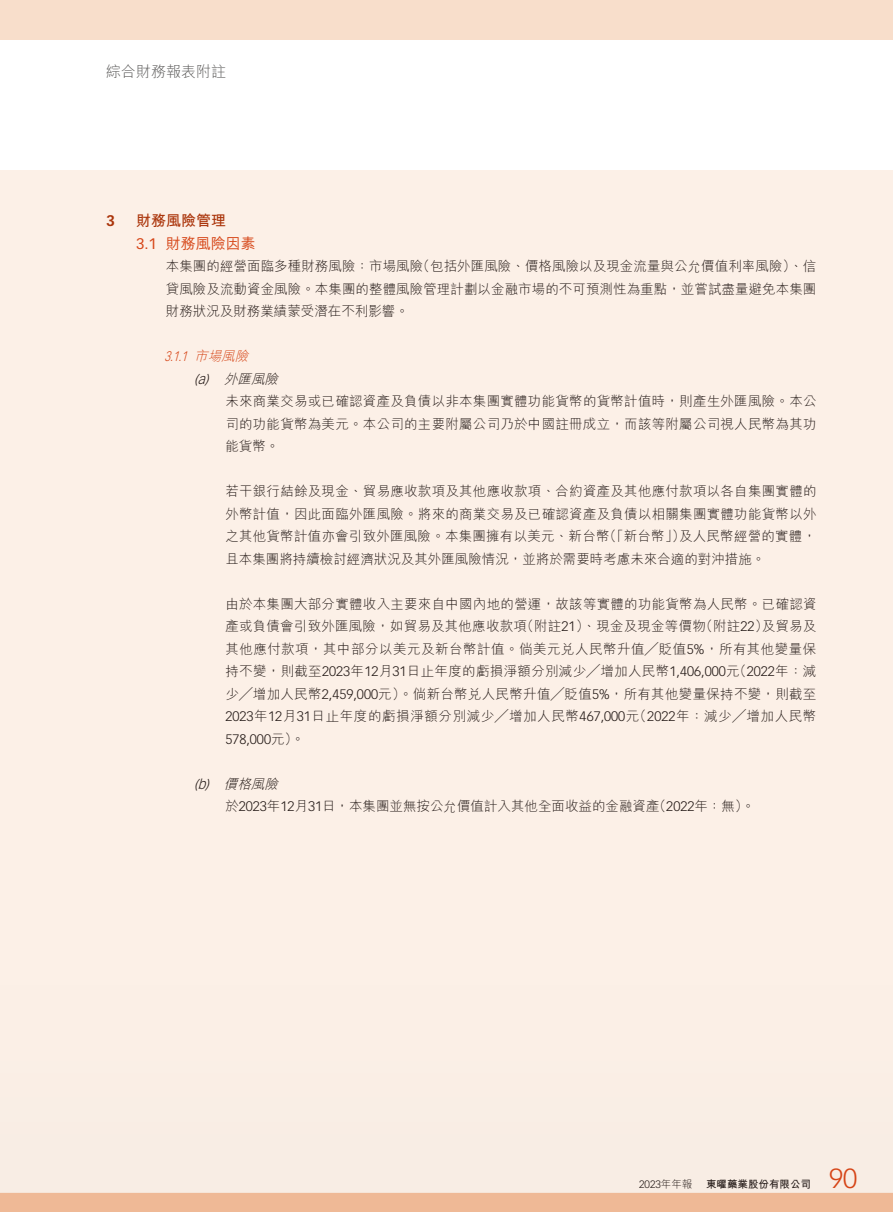
<style>
.page{position:relative;width:893px;height:1212px;background:#fff}
.page>*{position:absolute;margin:0;border:0;box-sizing:border-box;transform-origin:0 0}
.t1{font:300 27px "Vectora LT Std";color:#d64517}
.t2{font:300 15px "M Hei HK";color:#595857}
.t3{font:700 15px "M Hei HK";color:#aa340a}
.t4{font:500 15px "M Hei HK";color:#d64517}
.t5{font:15px "Vectora LT Std";color:#d64517}
.t6{font:700 15px "Vectora LT Std";color:#aa340a}
.t7{font:300 13.5px/22.5px "M Hei HK";letter-spacing:.02em;color:#231916}
.t8{font:300 13.5px/22.5px "M Hei HK";color:#231916}
.t9{font:300 13.5px "Vectora LT Std";color:#231916}
.t10{font:italic 300 13.5px "Vectora LT Std";color:#d64517;scale:.8 1}
.t11{font:italic 300 13.5px "M Hei HK";color:#231916}
.t12{font:italic 300 13.5px "Vectora LT Std";color:#231916}
.t13{font:700 10.5px "M Hei HK";color:#231916}
.t14{font:300 10.5px "Vectora LT Std";color:#231916}
.s1{font-family:"M Hei HK"}
.s2{font-family:"Vectora LT Std"}
</style>
<div class="page">
<div style="left:0;top:170px;width:893px;height:1042px;background:#fcf0e7"></div>
<div style="left:0;top:0;width:893px;height:39px;background:#f8decb"></div>
<div style="left:0;top:985px;width:893px;height:214px;background:#f8ede4"></div>
<div style="left:0;top:1193px;width:893px;height:19px;background:#efb996"></div>
<p class="t2" style="left:106px;top:61px;width:121px">綜合財務報表附註</p>
<p class="t6" style="left:106px;top:212px;width:10px">3</p>
<p class="t3" style="left:136px;top:210px;width:91px">財務風險管理</p>
<p class="t5" style="left:136px;top:234px;width:22px">3.1</p>
<p class="t4" style="left:166px;top:232px;width:91px">財務風險因素</p>
<p class="t7" style="left:417px;top:254px;width:401px">（包括外匯風險、價格風險以及現金流量與公允價值利率風險）、信</p>
<p class="t7" style="left:166px;top:254px;width:652px">本集團的經營面臨多種財務風險：市場風險<br>貸風險及流動資金風險。本集團的整體風險管理計劃以金融市場的不可預測性為重點，並嘗試盡量避免本集團財務狀況及財務業績蒙受潛在不利影響。</p>
<p class="t10" style="left:164px;top:349px;width:112px">3.1.1 <span class="s1">市場風險</span></p>
<p class="t11" style="left:224px;top:369px;width:60px">外匯風險</p>
<p class="t12" style="left:194px;top:371px;width:16px">a(</p>
<p class="t12" style="left:205px;top:371px;width:9px">)</p>
<p class="t12" style="left:194px;top:776px;width:17px">b(</p>
<p class="t12" style="left:205px;top:776px;width:9px">)</p>
<p class="t7" style="left:225px;top:389px;width:593px;text-align:justify">未來商業交易或已確認資產及負債以非本集團實體功能貨幣的貨幣計值時，則產生外匯風險。本公司的功能貨幣為美元。本公司的主要附屬公司乃於中國註冊成立，而該等附屬公司視人民幣為其功能貨幣。</p>
<p class="t7" style="left:225px;top:479px;width:593px;text-align:right">若干銀行結餘及現金、貿易應收款項及其他應收款項、合約資產及其他應付款項以各自集團實體的外幣計值，因此面臨外匯風險。將來的商業交易及已確認資產及負債以相關集團實體功能貨幣以外及人民幣經營的實體，</p>
<p class="t8" style="left:225px;top:524px;width:541px">之其他貨幣計值亦會引致外匯風險。本集團擁有以美元、新台幣<br>且本集團將持續檢討經濟狀況及其外匯風險情況，並將於需要時考慮未來合適的對沖措施。</p>
<p class="t7" style="left:225px;top:592px;width:593px;text-align:right">由於本集團大部分實體收入主要來自中國內地的營運，故該等實體的功能貨幣為人民幣。已確認資及貿易及</p>
<p class="t7" style="left:603px;top:524px;width:84px">（「新台幣」）</p>
<p class="t7" style="left:520px;top:614px;width:187px">（附註<span class="s2">21</span>）、現金及現金等價物</p>
<p class="t7" style="left:699px;top:614px;width:70px">（附註<span class="s2">22</span>）</p>
<p class="t7" style="left:225px;top:614px;width:593px">產或負債會引致外匯風險，如貿易及其他應收款項<br>其他應付款項，其中部分以美元及新台幣計值。倘美元兌人民幣升值╱貶值<span class="s2">5%</span>，所有其他變量保持不變，則截至<span class="s2">2023</span>年<span class="s2">12</span>月<span class="s2">31</span>日止年度的虧損淨額分別減少╱增加人民幣<span class="s2">1,406,000</span> （元 <span class="s2">2022</span>年：減少╱增加人民幣<span class="s2">2,459,000</span>元）。倘新台幣兌人民幣升值╱貶值<span class="s2">5%</span>，所有其他變量保持不變，則截至<span class="s2">2023</span>年<span class="s2">12</span>月<span class="s2">31</span>日止年度的虧損淨額分別減少╱增加人民幣<span class="s2">467,000</span> （元 <span class="s2">2022</span>年：減少╱增加人民幣</p>
<p class="t9" style="left:225px;top:731px;width:81px">578,000<span class="s1">元。(</span></p>
<p class="t11" style="left:224px;top:774px;width:60px">價格風險</p>
<p class="t7" style="left:653px;top:794px;width:104px">（<span class="s2">2022</span>年：無。(</p>
<p class="t8" style="left:225px;top:794px;width:436px">於<span class="s2">2023</span>年<span class="s2">12</span>月<span class="s2">31</span>日，本集團並無按公允價值計入其他全面收益的金融資產</p>
<p class="t14" style="left:639px;top:1178px;width:55px">2023<span class="s1">年年報</span></p>
<p class="t13" style="left:706px;top:1177px;width:106px">東曜藥業股份有限公司</p>
<h1 class="t1" style="left:829px;top:1162px;width:30px">90</h1>
</div>
